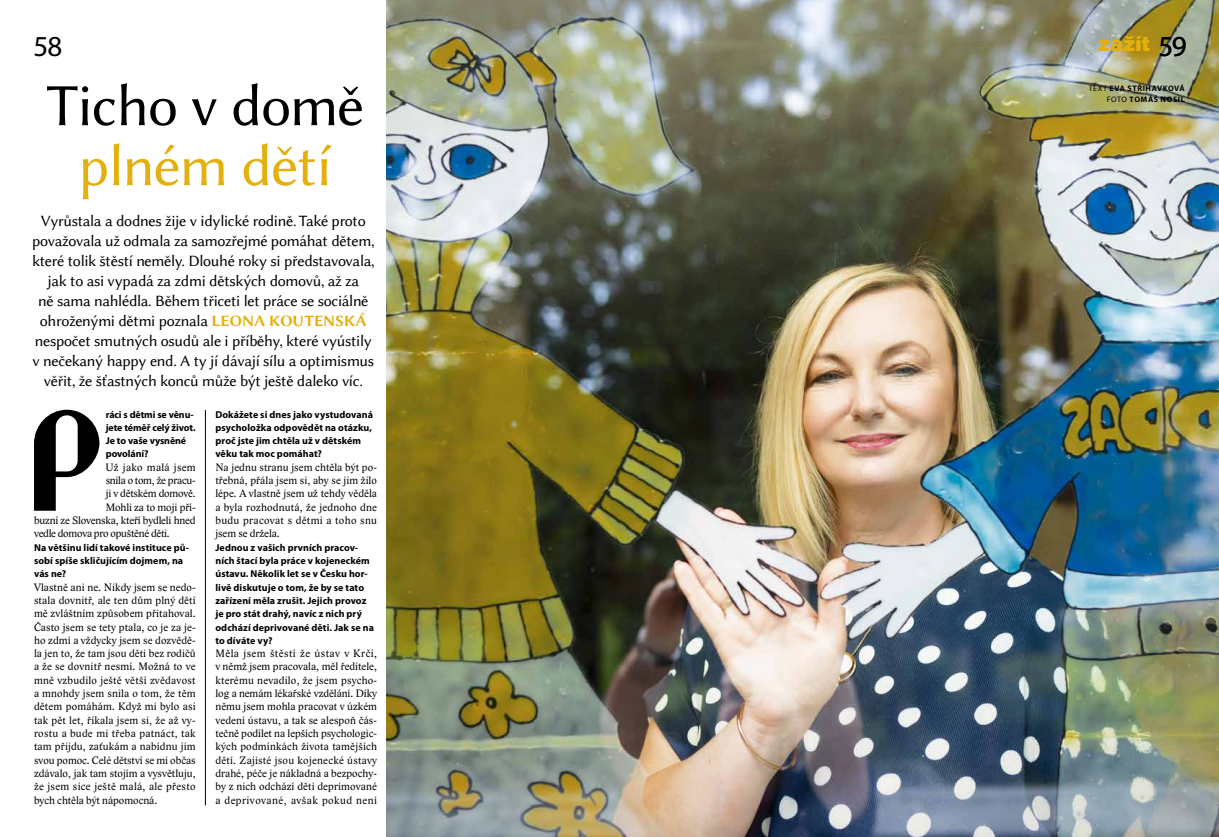
<style>
.page{position:relative;width:1219px;height:837px;background:#fff}
.page>*{position:absolute;margin:0;border:0;box-sizing:border-box;transform-origin:0 0}
.t1{font:131.2px "TT Fast Girls A Cup";color:#000}
.t2{font:60px "Lin Biolinum";letter-spacing:-.02em;color:#000}
.t3{font:60px "Lin Biolinum";letter-spacing:-.02em;color:#e3b00d}
.t4{font:29px "Myriad Pro";color:#000}
.t5{font:21px "Akzidenz Grotesk BECE Super";letter-spacing:.025em;color:#e3b00d}
.t6{font:16px/20px "Lin Biolinum";letter-spacing:-.02em;color:#000;text-align:center}
.t7{font:11px/13.3px "Lido STF";color:#000;text-align:justify}
.t8{font:11px "Lido STF";letter-spacing:-.02em;color:#000}
.t9{font:11px "Lido STF";letter-spacing:.03em;color:#000}
.t10{font:700 10px/13.3px "Myriad Pro";letter-spacing:.005em;color:#000}
.t11{font:700 8px/11px "Myriad Pro";letter-spacing:.07em;color:#000;text-align:right}
.s1{font-family:"Lin Biolinum B";color:#e3b00d}
.s2{font-family:"Myriad Pro";font-size:29px;color:#000}
.s3{font-weight:400}
</style>
<div class="page">
<img style="left:387px;top:0;width:832px;height:836px">
<hr style="left:205px;top:410px;width:1px;height:395px;background:#000">
<h3 class="t4" style="left:33px;top:28px;width:31px">58</h3>
<h2 class="t2" style="left:46px;top:71px;width:320px">Ticho v domě</h2>
<h2 class="t3" style="left:78px;top:131px;width:255px">plném dětí</h2>
<p class="t6" style="left:32px;top:210px;width:344px">Vyrůstala a dodnes žije v idylické rodině. Také proto považovala už odmala za samozřejmé pomáhat dětem, které tolik štěstí neměly. Dlouhé roky si představovala, jak to asi vypadá za zdmi dětských domovů, až za<br>ně sama nahlédla. Během třiceti let práce se sociálně ohroženými dětmi poznala <span class="s1">LEONA KOUTENSKÁ </span>nespočet smutných osudů ale i příběhy, které vyústily v nečekaný happy end. A ty jí dávají sílu a optimismus věřit, že šťastných konců může být ještě daleko víc.</p>
<h1 class="t1" style="left:29px;top:373px;width:74px">P</h1>
<p class="t10" style="left:106px;top:407px;width:91px">ráci s dětmi se věnu&shy;jete téměř celý život.<br>Je to vaše vysněné povolání?</p>
<p class="t9" style="left:106px;top:460px;width:91px">Už jako malá jsem</p>
<p class="t8" style="left:106px;top:473px;width:91px">snila o tom, že pracu-</p>
<p class="t7" style="left:106px;top:487px;width:91px">ji v dětském domově.</p>
<p class="t7" style="left:106px;top:500px;width:91px">Mohli za to moji pří-</p>
<p class="t7" style="left:34px;top:513px;width:163px">buzní ze Slovenska, kteří bydleli hned</p>
<p class="t8" style="left:34px;top:527px;width:137px">vedle domova pro opuštěné děti.</p>
<p class="t10" style="left:34px;top:540px;width:156px">Na většinu lidí takové instituce pů&shy;sobí spíše skličujícím dojmem, na vás ne?</p>
<p class="t7" style="left:34px;top:580px;width:163px">Vlastně ani ne. Nikdy jsem se nedo&shy;stala dovnitř, ale ten dům plný dětí mě zvláštním způsobem přitahoval.<br>Často jsem se tety ptala, co je za je&shy;ho zdmi a vždycky jsem se dozvědě&shy;la jen to, že tam jsou děti bez rodičů a že se dovnitř nesmí. Možná to ve mně vzbudilo ještě větší zvědavost a mnohdy jsem snila o tom, že těm dětem pomáhám. Když mi bylo asi tak pět let, říkala jsem si, že až vy&shy;rostu a bude mi třeba patnáct, tak tam přijdu, zaťukám a nabídnu jim svou pomoc. Celé dětství se mi občas zdávalo, jak tam stojím a vysvětluju, že jsem sice ještě malá, ale přesto bych chtěla být nápomocná.</p>
<p class="t10" style="left:215px;top:407px;width:159px">Dokážete si dnes jako vystudovaná psycholožka odpovědět na otázku, proč jste jim chtěla už v dětském věku tak moc pomáhat?</p>
<p class="t7" style="left:215px;top:460px;width:163px">Na jednu stranu jsem chtěla být po&shy;třebná, přála jsem si, aby se jim žilo lépe. A vlastně jsem už tehdy věděla a byla rozhodnutá, že jednoho dne budu pracovat s dětmi a toho snu jsem se držela.</p>
<p class="t10" style="left:215px;top:540px;width:160px">Jednou z vašich prvních pracov&shy;ních štací byla práce v kojeneckém ústavu. Několik let se v Česku hor&shy;livě diskutuje o tom, že by se tato zařízení měla zrušit. Jejich provoz je pro stát drahý, navíc z nich prý odchází deprivované děti. Jak se na to díváte vy?</p>
<p class="t7" style="left:215px;top:646px;width:163px">Měla jsem štěstí že ústav v Krči, v němž jsem pracovala, měl ředitele, kterému nevadilo, že jsem psycho&shy;log a nemám lékařské vzdělání. Díky němu jsem mohla pracovat v úzkém vedení ústavu, a tak se alespoň čás&shy;tečně podílet na lepších psychologic&shy;kých podmínkách života tamějších dětí. Zajisté jsou kojenecké ústavy drahé, péče je nákladná a bezpochy&shy;by z nich odchází děti deprimované a deprivované, avšak pokud není</p>
<h3 class="t5" style="left:1098px;top:32px;width:90px">zažít <span class="s2">59</span></h3>
<p class="t11" style="left:1089px;top:83px;width:98px"><span class="s3">TEXT</span> EVA STŘIHAVKOVÁ<br><span class="s3">FOTO</span> TOMÁŠ NOSIL</p>
</div>
